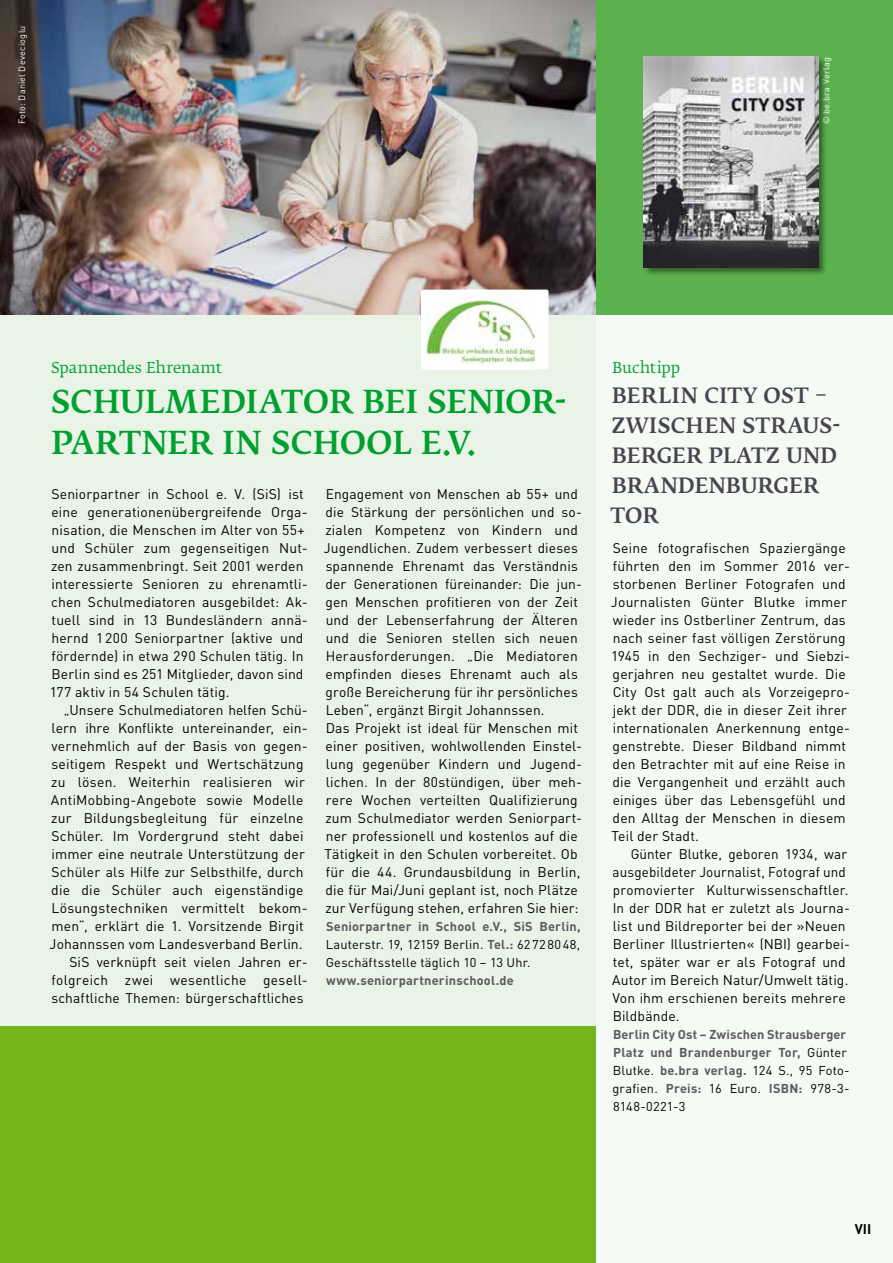
<style>
.page{position:relative;width:893px;height:1263px;background:#fff}
.page>*{position:absolute;margin:0;border:0;box-sizing:border-box;transform-origin:0 0}
.t1{font:500 31.5px/40.5px "Fedra Serif B Pro";letter-spacing:.005em;color:#00a030}
.t2{font:500 21px/30px "Fedra Serif B Pro";letter-spacing:.01em;color:#49454f}
.t3{font:15px "Fedra Serif B Pro";letter-spacing:.005em;color:#00a030}
.t4{font:13.8px/18px "DIN";letter-spacing:.01em;color:#000}
.t5{font:700 13.8px "DIN";color:#000}
.t6{font:700 12.75px/18px "DIN";letter-spacing:.015em;color:#5c5b60}
.t7{font:12.75px/18px "DIN";letter-spacing:.015em;color:#000;text-align:justify}
.t8{font:9px "DIN";letter-spacing:.025em;color:#fff}
.s1{font-weight:700;color:#5c5b60}
.s2{font-weight:400;color:#000}
</style>
<div class="page">
<div style="left:0;top:315px;width:893px;height:948px;background:#f6faf5"></div>
<div style="left:0;top:210px;width:595px;height:839px;background:#eaf4e6"></div>
<div style="left:595px;top:0;width:298px;height:315px;background:#5cb14f"></div>
<div style="left:0;top:1027px;width:595px;height:236px;background:#72b41a"></div>
<img style="left:0;top:0;width:595px;height:315px">
<div style="left:643px;top:56px;width:184px;height:221px;background:#000;opacity:.45"></div>
<img style="left:643px;top:56px;width:175px;height:211px">
<div style="left:421px;top:290px;width:128px;height:79px;background:#fff;border-radius:2px"></div>
<img style="left:427px;top:295px;width:107px;height:69px">
<p class="t8" style="left:16px;top:124px;width:100px;rotate:-90deg">Foto: Daniel Devecioglu</p>
<p class="t8" style="left:821px;top:124px;width:69px;rotate:-90deg">© be.bra Verlag</p>
<p class="t3" style="left:51px;top:359px;width:173px">Spannendes Ehrenamt</p>
<h1 class="t1" style="left:51px;top:382px;width:518px">SCHULMEDIATOR BEI SENIOR-<br>PARTNER IN SCHOOL E.V.</h1>
<p class="t4" style="left:50px;top:485px;width:260px">Seniorpartner in School e. V. (SiS) ist eine generationenübergreifende Orga&shy;nisation, die Menschen im Alter von 55+ und Schüler zum gegenseitigen Nut&shy;zen zusammenbringt. Seit 2001 werden interessierte Senioren zu ehrenamtli&shy;chen Schulmediatoren ausgebildet: Ak&shy;tuell sind in 13 Bundesländern annä&shy;hernd 1200 Seniorpartner (aktive und fördernde) in etwa 290 Schulen tätig. In Berlin sind es 251 Mitglieder, davon sind 177 aktiv in 54 Schulen tätig.</p>
<p class="t4" style="left:64px;top:701px;width:245px">„Unsere Schulmediatoren helfen Schü-</p>
<p class="t4" style="left:52px;top:719px;width:258px">lern ihre Konflikte untereinander, ein-</p>
<p class="t4" style="left:52px;top:737px;width:258px">vernehmlich auf der Basis von gegen-</p>
<p class="t4" style="left:51px;top:755px;width:254px">seitigem Respekt und Wertschätzung</p>
<p class="t4" style="left:51px;top:773px;width:255px">zu lösen. Weiterhin realisieren wir</p>
<p class="t4" style="left:51px;top:791px;width:254px">AntiMobbing-Angebote sowie Modelle</p>
<p class="t4" style="left:51px;top:809px;width:254px">zur Bildungsbegleitung für einzelne</p>
<p class="t4" style="left:51px;top:827px;width:254px">Schüler. Im Vordergrund steht dabei</p>
<p class="t4" style="left:51px;top:845px;width:255px">immer eine neutrale Unterstützung der</p>
<p class="t4" style="left:51px;top:863px;width:254px">Schüler als Hilfe zur Selbsthilfe, durch</p>
<p class="t4" style="left:51px;top:881px;width:254px">die die Schüler auch eigenständige</p>
<p class="t4" style="left:51px;top:899px;width:258px">Lösungstechniken vermittelt bekom-</p>
<p class="t4" style="left:52px;top:917px;width:254px">men“, erklärt die 1. Vorsitzende Birgit</p>
<p class="t4" style="left:50px;top:935px;width:255px">Johannssen vom Landesverband Berlin.</p>
<p class="t4" style="left:69px;top:953px;width:240px">SiS verknüpft seit vielen Jahren er-</p>
<p class="t4" style="left:52px;top:971px;width:258px">folgreich zwei wesentliche gesell-</p>
<p class="t4" style="left:51px;top:989px;width:254px">schaftliche Themen: bürgerschaftliches</p>
<p class="t4" style="left:324px;top:485px;width:260px">Engagement von Menschen ab 55+ und die Stärkung der persönlichen und so&shy;zialen Kompetenz von Kindern und Jugendlichen. Zudem verbessert dieses spannende Ehrenamt das Verständnis der Generationen füreinander: Die jun&shy;gen Menschen profitieren von der Zeit und der Lebenserfahrung der Älteren und die Senioren stellen sich neuen Herausforderungen. „Die Mediatoren empfinden dieses Ehrenamt auch als große Bereicherung für ihr persönliches Leben“, ergänzt Birgit Johannssen.<br>Das Projekt ist ideal für Menschen mit einer positiven, wohlwollenden Einstel&shy;lung gegenüber Kindern und Jugend&shy;lichen. In der 80stündigen, über meh&shy;rere Wochen verteilten Qualifizierung zum Schulmediator werden Seniorpart&shy;ner professionell und kostenlos auf die Tätigkeit in den Schulen vorbereitet. Ob für die 44. Grundausbildung in Berlin, die für Mai/Juni geplant ist, noch Plätze zur Verfügung stehen, erfahren Sie hier:</p>
<p class="t7" style="left:326px;top:917px;width:256px"><span class="s1">Seniorpartner in School e.V., SiS Berlin, </span>Lauterstr. 19, 12159 Berlin. <span class="s1">Tel.:</span> 62728048, Geschäftsstelle täglich 10 – 13 Uhr.</p>
<p class="t6" style="left:326px;top:971px;width:189px">www.seniorpartnerinschool.de</p>
<p class="t3" style="left:612px;top:359px;width:70px">Buchtipp</p>
<h2 class="t2" style="left:611px;top:381px;width:232px">BERLIN CITY OST –<br>ZWISCHEN STRAUS-<br>BERGER PLATZ UND<br>BRANDENBURGER<br>TOR</h2>
<p class="t4" style="left:611px;top:539px;width:241px">Seine fotografischen Spaziergänge führten den im Sommer 2016 ver&shy;storbenen Berliner Fotografen und Journalisten Günter Blutke immer wieder ins Ostberliner Zentrum, das nach seiner fast völligen Zerstörung 1945 in den Sechziger- und Siebzi&shy;gerjahren neu gestaltet wurde. Die City Ost galt auch als Vorzeigepro&shy;jekt der DDR, die in dieser Zeit ihrer internationalen Anerkennung entge&shy;genstrebte. Dieser Bildband nimmt den Betrachter mit auf eine Reise in die Vergangenheit und erzählt auch einiges über das Lebensgefühl und den Alltag der Menschen in diesem Teil der Stadt.</p>
<p class="t4" style="left:612px;top:845px;width:239px;text-indent:18px">Günter Blutke, geboren 1934, war ausgebildeter Journalist, Fotograf und promovierter Kulturwissenschaftler.<br>In der DDR hat er zuletzt als Journa&shy;list und Bildreporter bei der »Neuen Berliner Illustrierten« (NBI) gearbei&shy;tet, später war er als Fotograf und Autor im Bereich Natur/Umwelt tätig.<br>Von ihm erschienen bereits mehrere Bildbände.</p>
<p class="t6" style="left:612px;top:1025px;width:239px">Berlin City Ost – Zwischen Strausberger Platz und Brandenburger Tor, <span class="s2">Günter Blutke.</span> be.bra verlag. <span class="s2">124 S., 95 Foto&shy;grafien.</span> Preis: <span class="s2">16 Euro.</span> ISBN: <span class="s2">978-3- 8148-0221-3</span></p>
<p class="t5" style="left:855px;top:1220px;width:18px">VII</p>
</div>
